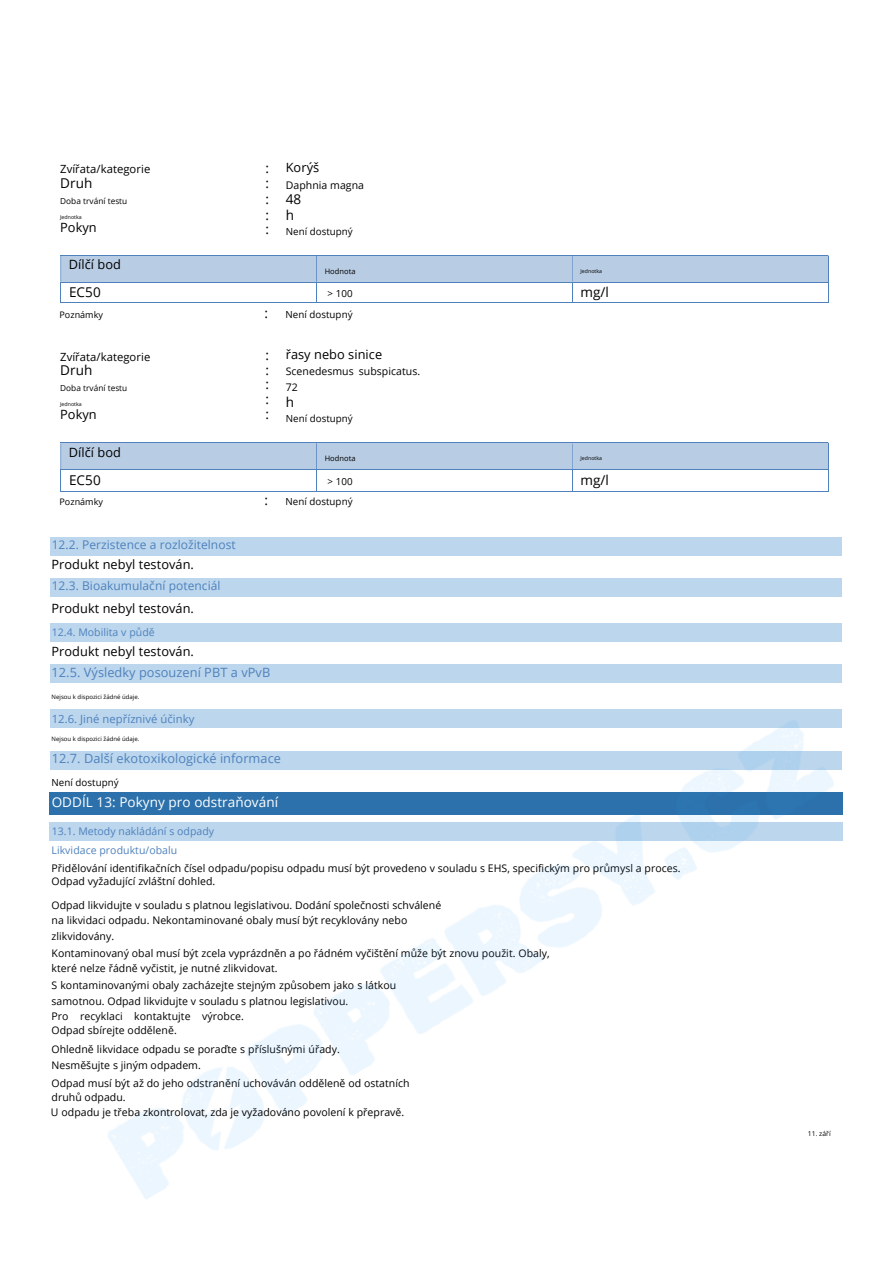
<style>
.page{position:relative;width:894px;height:1264px;background:#fff}
.page>*{position:absolute;margin:0;border:0;box-sizing:border-box;transform-origin:0 0}
.t1{font:13.5px/15.5px "Open Sans";letter-spacing:.005em;color:#000;text-align:justify}
.t2{font:13.5px "Open Sans";letter-spacing:.005em;color:#fff}
.t3{font:12.75px "Open Sans";letter-spacing:.005em;color:#000}
.t4{font:12.75px "Open Sans";letter-spacing:.005em;color:#4f81bc}
.t5{font:12px "Open Sans";letter-spacing:.005em;color:#4f81bc}
.t6{font:11.25px "Open Sans";letter-spacing:.005em;color:#000}
.t7{font:11.25px "Open Sans";letter-spacing:.005em;color:#4f81bc}
.t8{font:10.5px/15.8px "Open Sans";letter-spacing:.005em;color:#000}
.t9{font:10.5px "Open Sans";letter-spacing:.005em;color:#4f81bc}
.t10{font:9.75px/20.2px "Open Sans";letter-spacing:.005em;color:#000;text-align:right}
.t11{font:9px "Open Sans";letter-spacing:.005em;color:#000}
.t12{font:8.25px "Open Sans";letter-spacing:.005em;color:#000}
.t13{font:7.5px "Open Sans";letter-spacing:.005em;color:#000}
.t14{font:6.75px "Open Sans";letter-spacing:.005em;color:#000}
.t15{font:6px "Open Sans";letter-spacing:.005em;color:#000}
.t16{font:5.25px "Open Sans";letter-spacing:.005em;color:#000}
</style>
<div class="page">
<div style="left:50px;top:537px;width:791px;height:18px;background:#bbd6ed"></div>
<div style="left:50px;top:579px;width:791px;height:18px;background:#bbd6ed"></div>
<div style="left:50px;top:623px;width:791px;height:18px;background:#bbd6ed"></div>
<div style="left:50px;top:665px;width:791px;height:18px;background:#bbd6ed"></div>
<div style="left:50px;top:709px;width:791px;height:18px;background:#bbd6ed"></div>
<div style="left:50px;top:751px;width:791px;height:18px;background:#bbd6ed"></div>
<div style="left:50px;top:792px;width:791px;height:22px;background:#2c71ab"></div>
<div style="left:50px;top:822px;width:791px;height:18px;background:#bbd6ed"></div>
<div style="left:61px;top:256px;width:255px;height:26px;background:#b8cce3"></div>
<div style="left:317px;top:256px;width:255px;height:26px;background:#b8cce3"></div>
<div style="left:572px;top:256px;width:255px;height:26px;background:#b8cce3"></div>
<hr style="left:60px;top:255px;width:767px;height:1px;background:#4f81bc">
<hr style="left:60px;top:282px;width:767px;height:1px;background:#4f81bc">
<svg style="left:60px;top:256px;width:1px;height:46px"></svg>
<hr style="left:60px;top:302px;width:256px;height:1px;background:#4f81bc">
<svg style="left:316px;top:256px;width:1px;height:47px"></svg>
<hr style="left:317px;top:302px;width:255px;height:1px;background:#4f81bc">
<svg style="left:572px;top:256px;width:1px;height:46px"></svg>
<hr style="left:572px;top:302px;width:255px;height:1px;background:#4f81bc">
<svg style="left:827px;top:255px;width:1px;height:48px"></svg>
<div style="left:61px;top:443px;width:255px;height:26px;background:#b8cce3"></div>
<div style="left:317px;top:443px;width:255px;height:26px;background:#b8cce3"></div>
<div style="left:572px;top:443px;width:255px;height:26px;background:#b8cce3"></div>
<hr style="left:60px;top:442px;width:767px;height:1px;background:#4f81bc">
<hr style="left:60px;top:469px;width:767px;height:1px;background:#4f81bc">
<svg style="left:60px;top:443px;width:1px;height:48px"></svg>
<hr style="left:60px;top:491px;width:256px;height:1px;background:#4f81bc">
<svg style="left:316px;top:443px;width:1px;height:48px"></svg>
<hr style="left:317px;top:491px;width:255px;height:1px;background:#4f81bc">
<svg style="left:572px;top:443px;width:1px;height:48px"></svg>
<hr style="left:572px;top:491px;width:255px;height:1px;background:#4f81bc">
<svg style="left:827px;top:442px;width:1px;height:50px"></svg>
<img style="left:104px;top:721px;width:732px;height:478px">
<p class="t6" style="left:60px;top:161px;width:92px">Zvířata/kategorie</p>
<p class="t1" style="left:60px;top:175px;width:34px">Druh</p>
<p class="t12" style="left:60px;top:195px;width:69px">Doba trvání testu</p>
<p class="t16" style="left:60px;top:213px;width:23px">Jednotka</p>
<p class="t3" style="left:60px;top:218px;width:38px">Pokyn</p>
<p class="t3" style="left:69px;top:256px;width:54px">Dílčí bod</p>
<p class="t1" style="left:69px;top:284px;width:33px">EC50</p>
<p class="t11" style="left:59px;top:308px;width:45px">Poznámky</p>
<p class="t6" style="left:60px;top:348px;width:92px">Zvířata/kategorie</p>
<p class="t1" style="left:60px;top:362px;width:34px">Druh</p>
<p class="t12" style="left:60px;top:382px;width:69px">Doba trvání testu</p>
<p class="t16" style="left:60px;top:400px;width:23px">Jednotka</p>
<p class="t3" style="left:60px;top:406px;width:38px">Pokyn</p>
<p class="t3" style="left:69px;top:443px;width:54px">Dílčí bod</p>
<p class="t1" style="left:69px;top:471px;width:33px">EC50</p>
<p class="t11" style="left:59px;top:495px;width:45px">Poznámky</p>
<p class="t5" style="left:52px;top:536px;width:185px">12.2. Perzistence a rozložitelnost</p>
<p class="t1" style="left:265px;top:159px;width:5px">: : : : :</p>
<p class="t1" style="left:264px;top:304px;width:5px">:</p>
<p class="t1" style="left:265px;top:347px;width:5px;line-height:14.7px">: : : : :</p>
<p class="t1" style="left:264px;top:492px;width:5px">:</p>
<p class="t3" style="left:52px;top:555px;width:144px">Produkt nebyl testován.</p>
<p class="t3" style="left:52px;top:599px;width:144px">Produkt nebyl testován.</p>
<p class="t3" style="left:52px;top:642px;width:144px">Produkt nebyl testován.</p>
<p class="t4" style="left:52px;top:663px;width:220px">12.5. Výsledky posouzení PBT a vPvB</p>
<p class="t5" style="left:52px;top:577px;width:170px">12.3. Bioakumulační potenciál</p>
<p class="t9" style="left:52px;top:625px;width:104px">12.4. Mobilita v půdě</p>
<p class="t15" style="left:52px;top:692px;width:89px">Nejsou k dispozici žádné údaje.</p>
<p class="t15" style="left:52px;top:735px;width:89px">Nejsou k dispozici žádné údaje.</p>
<p class="t7" style="left:52px;top:710px;width:144px">12.6. Jiné nepříznivé účinky</p>
<p class="t3" style="left:286px;top:158px;width:35px">Korýš</p>
<p class="t8" style="left:286px;top:177px;width:80px">Daphnia magna</p>
<p class="t1" style="left:286px;top:191px;width:17px">48 h</p>
<p class="t10" style="left:286px;top:221px;width:69px">Není dostupný</p>
<p class="t13" style="left:324px;top:266px;width:32px">Hodnota</p>
<p class="t10" style="left:285px;top:283px;width:69px">&gt; 100<br>Není dostupný</p>
<p class="t3" style="left:286px;top:345px;width:98px">řasy nebo sinice</p>
<p class="t8" style="left:286px;top:363px;width:136px">Scenedesmus subspicatus.<br>72</p>
<p class="t1" style="left:286px;top:394px;width:10px">h</p>
<p class="t10" style="left:286px;top:408px;width:69px">Není dostupný</p>
<p class="t13" style="left:324px;top:453px;width:32px">Hodnota</p>
<p class="t10" style="left:285px;top:471px;width:69px">&gt; 100<br>Není dostupný</p>
<p class="t4" style="left:52px;top:749px;width:231px">12.7. Další ekotoxikologické informace</p>
<p class="t10" style="left:52px;top:771px;width:69px">Není dostupný</p>
<p class="t2" style="left:52px;top:792px;width:228px">ODDÍL 13: Pokyny pro odstraňování</p>
<p class="t9" style="left:52px;top:824px;width:164px">13.1. Metody nakládání s odpady</p>
<p class="t16" style="left:580px;top:267px;width:23px">Jednotka</p>
<p class="t1" style="left:580px;top:284px;width:30px">mg/l</p>
<p class="t16" style="left:580px;top:454px;width:23px">Jednotka</p>
<p class="t1" style="left:580px;top:471px;width:30px">mg/l</p>
<p class="t9" style="left:52px;top:842px;width:127px">Likvidace produktu/obalu</p>
<p class="t8" style="left:52px;top:861px;width:630px;line-height:13.2px">Přidělování identifikačních čísel odpadu/popisu odpadu musí být provedeno v souladu s EHS, specifickým pro průmysl a proces.<br>Odpad vyžadující zvláštní dohled.</p>
<p class="t8" style="left:52px;top:896px;width:391px">Odpad likvidujte v souladu s platnou legislativou. Dodání společnosti schválené na likvidaci odpadu. Nekontaminované obaly musí být recyklovány nebo zlikvidovány.</p>
<p class="t8" style="left:52px;top:945px;width:499px;line-height:14.9px">Kontaminovaný obal musí být zcela vyprázdněn a po řádném vyčištění může být znovu použit. Obaly, které nelze řádně vyčistit, je nutné zlikvidovat.</p>
<p class="t8" style="left:52px;top:976px;width:346px">S kontaminovanými obaly zacházejte stejným způsobem jako s látkou samotnou. Odpad likvidujte v souladu s platnou legislativou.</p>
<p class="t8" style="left:52px;top:1008px;width:194px;line-height:14px">Pro recyklaci kontaktujte výrobce.<br>Odpad sbírejte odděleně.</p>
<p class="t8" style="left:52px;top:1041px;width:290px">Ohledně likvidace odpadu se poraďte s příslušnými úřady.<br>Nesměšujte s jiným odpadem.</p>
<p class="t8" style="left:52px;top:1075px;width:359px;line-height:14px">Odpad musí být až do jeho odstranění uchováván odděleně od ostatních druhů odpadu.</p>
<p class="t8" style="left:51px;top:1104px;width:355px">U odpadu je třeba zkontrolovat, zda je vyžadováno povolení k přepravě.</p>
<p class="t14" style="left:807px;top:1129px;width:24px">11. září</p>
</div>
